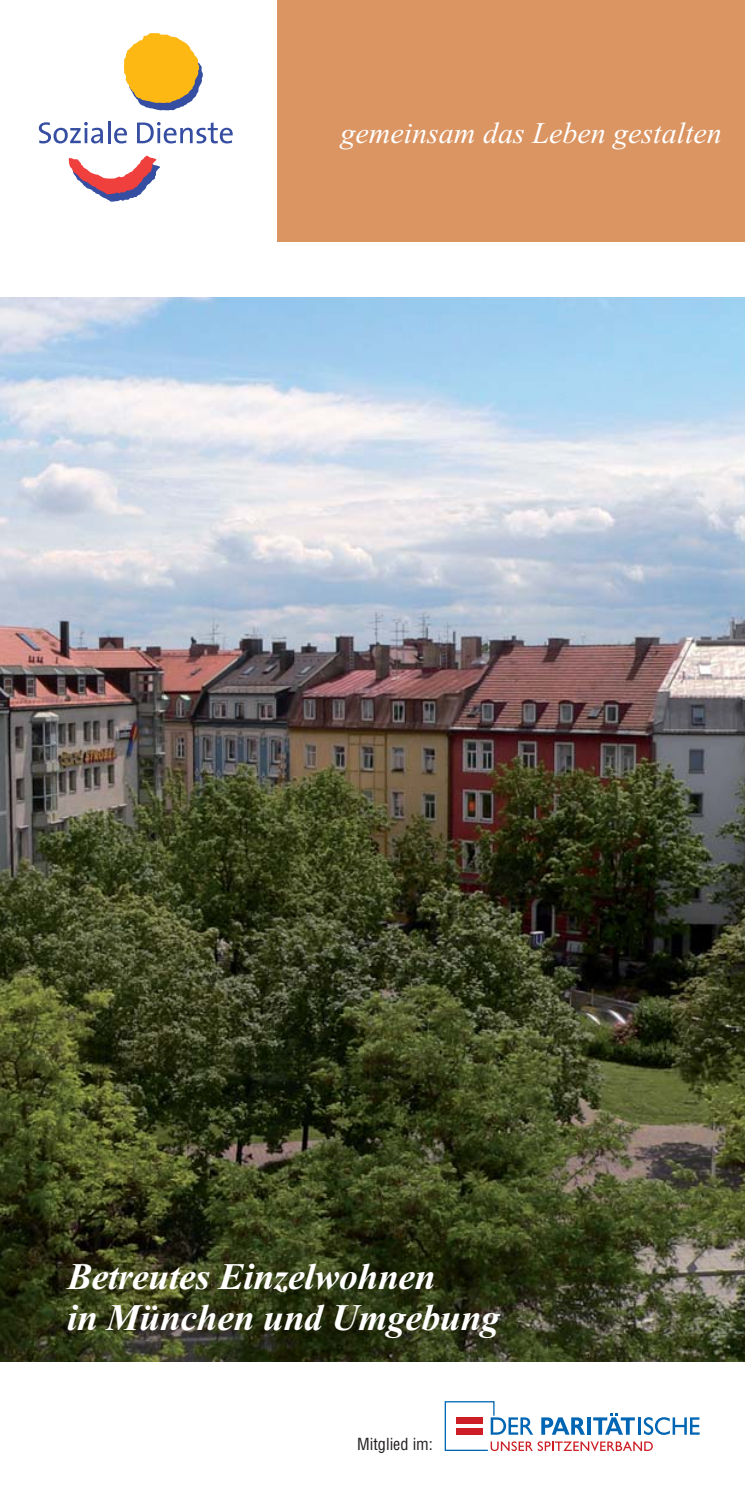
<style>
.page{position:relative;width:745px;height:1489px;background:#fff}
.page>*{position:absolute;margin:0;border:0;box-sizing:border-box;transform-origin:0 0}
.t1{font:italic 700 37.5px/41.2px "Times New Roman";letter-spacing:-.01em;color:#fff}
.t2{font:italic 30px "Times New Roman";color:#fff}
.t3{font:condensed 16.25px "Helvetica";color:#231f20}
</style>
<div class="page">
<img style="left:0;top:298px;width:744px;height:1063px">
<div style="left:0;top:0;width:744px;height:241px;background:#db9562"></div>
<div style="left:0;top:0;width:276px;height:289px;background:#fff"></div>
<svg style="left:124px;top:33px;width:79px;height:77px"></svg>
<svg style="left:69px;top:156px;width:91px;height:46px"></svg>
<svg style="left:39px;top:122px;width:64px;height:21px"></svg>
<hr style="left:108px;top:121px;width:2px;height:22px;background:#364ea2">
<svg style="left:114px;top:128px;width:13px;height:15px"></svg>
<svg style="left:137px;top:122px;width:95px;height:21px"></svg>
<svg style="left:444px;top:1401px;width:255px;height:50px"></svg>
<p class="t2" style="left:340px;top:122px;width:382px">gemeinsam das Leben gestalten</p>
<p class="t1" style="left:67px;top:1259px;width:434px">Betreutes Einzelwohnen<br>in München und Umgebung</p>
<p class="t3" style="left:357px;top:1437px;width:77px">Mitglied im:</p>
</div>
